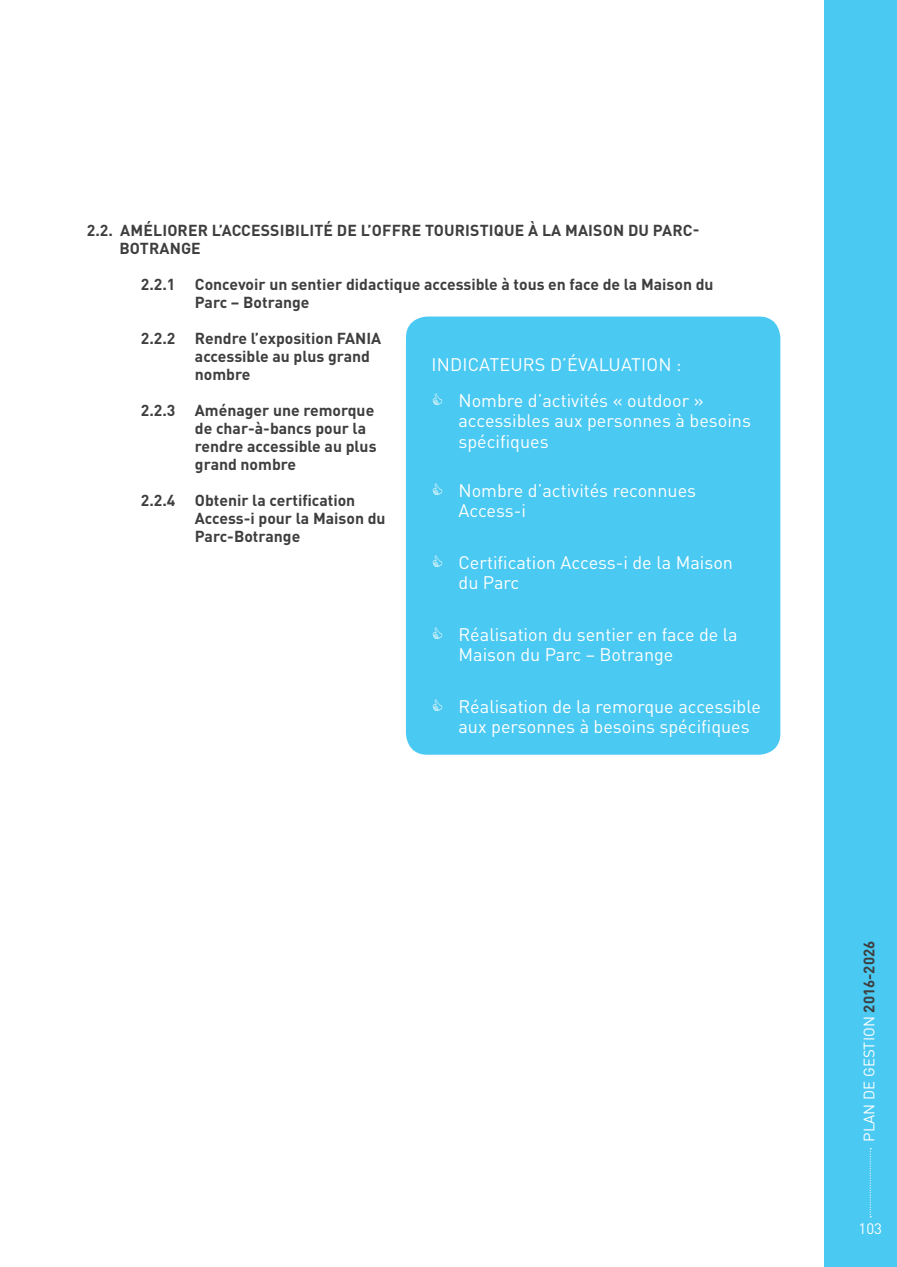
<style>
.page{position:relative;width:897px;height:1267px;background:#fff}
.page>*{position:absolute;margin:0;border:0;box-sizing:border-box;transform-origin:0 0}
.t1{font:18px/20.7px "DIN Pro";color:#fff}
.t2{font:700 15.75px/18.1px "DIN Pro";color:#3e3e3f}
.t3{font:15px "DIN Pro";color:#fff}
.s1{font-weight:700;color:#3e3e3f}
</style>
<div class="page">
<div style="left:824px;top:0;width:72px;height:1266px;background:#4ac9f2"></div>
<svg style="left:869px;top:1148px;width:2px;height:69px"></svg>
<div style="left:406px;top:316px;width:374px;height:438px;background:#4ac9f2;border-radius:21px"></div>
<p class="t2" style="left:87px;top:220px;width:102px">2.2. Am éliorer</p>
<p class="t2" style="left:212px;top:220px;width:76px">l’accessibilit</p>
<p class="t2" style="left:323px;top:220px;width:69px">é de l’offre</p>
<p class="t2" style="left:425px;top:220px;width:276px">touristique à la Maison du Parc-</p>
<p class="t2" style="left:119px;top:238px;width:32px">Botra</p>
<p class="t2" style="left:170px;top:238px;width:22px">nge</p>
<p class="t2" style="left:195px;top:274px;width:520px;text-indent:-54px">2.2.1 Concevoir un sentier didactique accessible à tous en face de la Maison du<br>Parc – Botrange</p>
<p class="t2" style="left:195px;top:328px;width:188px;text-indent:-54px">2.2.2 Rendre l’exposition FAN IA accessible au plus grand nombre</p>
<p class="t2" style="left:195px;top:400px;width:183px;text-indent:-54px">2.2.3 Aménager une remorque de char-à-bancs pour la rendre accessible au plus grand nombre</p>
<p class="t2" style="left:195px;top:490px;width:192px;text-indent:-54px">2.2.4 Obtenir la certification<br>Access-i pour la Maison du<br>Parc-Botrange</p>
<p class="t1" style="left:431px;top:353px;width:17px">Indicateurs</p>
<p class="t1" style="left:550px;top:353px;width:40px">d’évaluation</p>
<p class="t1" style="left:458px;top:345px;width:247px;line-height:36px;text-indent:218px">:<br>Nombre d’activités « outdoor »</p>
<p class="t1" style="left:458px;top:409px;width:294px">accessibles aux personnes à besoins spécifiques</p>
<p class="t1" style="left:458px;top:479px;width:239px">Nombre d’activités reconnues<br>Access-i</p>
<p class="t1" style="left:458px;top:551px;width:276px">Certification Access-i de la Maison du Parc</p>
<p class="t1" style="left:458px;top:623px;width:281px">Réalisation du sentier en face de la<br>Maison du Parc – Botrange</p>
<p class="t1" style="left:458px;top:695px;width:304px">Réalisation de la remorque accessible aux personnes à besoins spécifiques</p>
<p class="t3" style="left:858px;top:1141px;width:202px;rotate:-90deg">PLAN DE GESTION <span class="s1">2016-2026</span></p>
<p class="t3" style="left:858px;top:1218px;width:25px">103</p>
</div>
